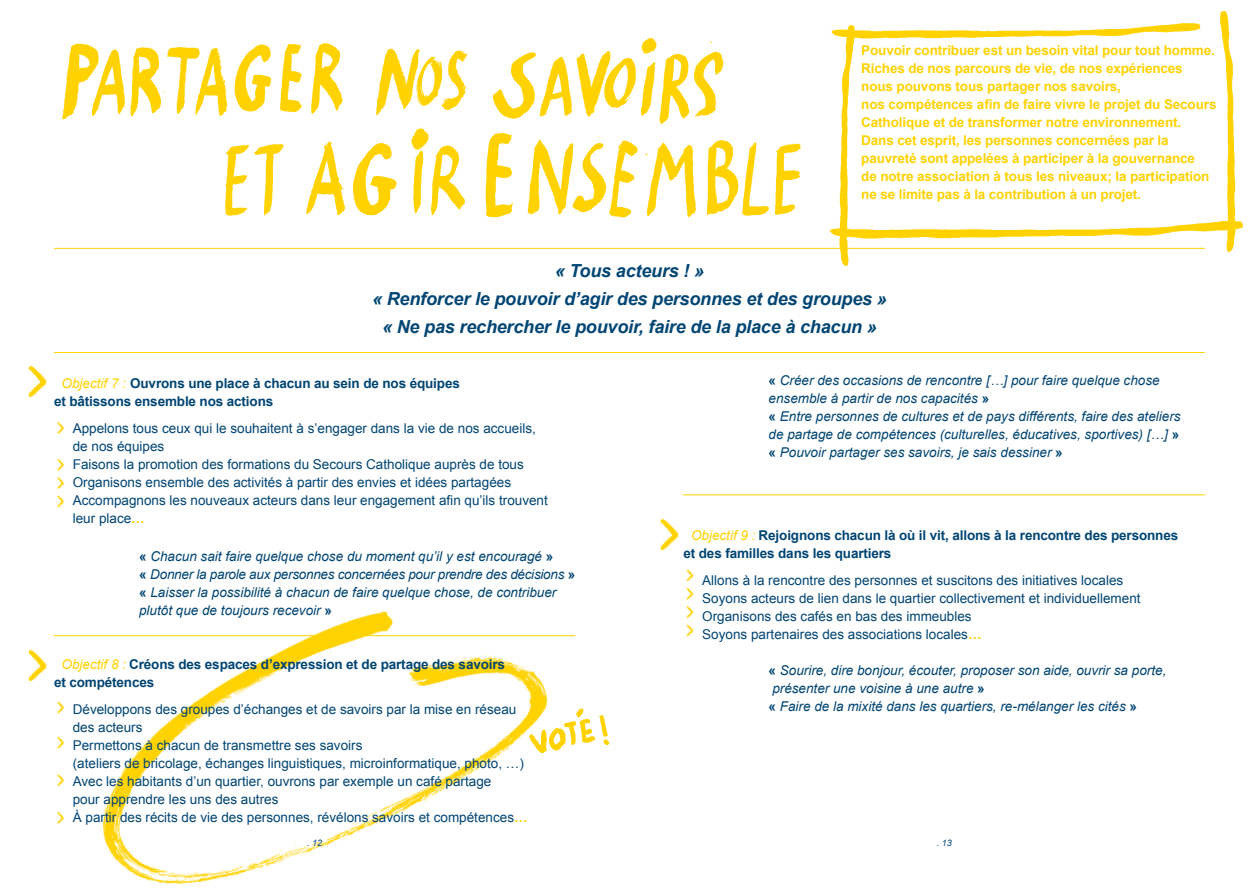
<style>
.page{position:relative;width:1259px;height:893px;background:#fff}
.page>*{position:absolute;margin:0;border:0;box-sizing:border-box;transform-origin:0 0}
.t1{font:italic 700 18px/27.9px "Arial";letter-spacing:-.01em;color:#004574;text-align:center}
.t2{font:13.5px/18px "Arial";color:#004574}
.t3{font:italic 13.5px/18px "Arial";color:#004574}
.t4{font:700 13.5px/18px "Arial";letter-spacing:-.01em;color:#ffd200}
.t5{font:700 13.5px/18px "Arial";letter-spacing:-.01em;color:#004574}
.t6{font:italic 9px "Arial";color:#004574}
.s1{font-weight:700;font-style:normal}
.s2{font-weight:400;font-style:italic;color:#ffd200}
.s3{font-weight:700;color:#ffd200}
</style>
<div class="page">
<img style="left:89px;top:611px;width:487px;height:274px">
<img style="left:526px;top:706px;width:83px;height:54px">
<img style="left:62px;top:38px;width:739px;height:180px">
<hr style="left:54px;top:248px;width:1151px;height:1px;background:#ffd200">
<hr style="left:54px;top:352px;width:1151px;height:1px;background:#ffd200">
<hr style="left:53px;top:635px;width:522px;height:1px;background:#ffd200">
<hr style="left:683px;top:495px;width:522px;height:1px;background:#ffd200">
<img style="left:28px;top:365px;width:19px;height:33px">
<img style="left:660px;top:518px;width:19px;height:33px">
<img style="left:28px;top:649px;width:19px;height:33px">
<img style="left:829px;top:221px;width:414px;height:18px">
<img style="left:831px;top:23px;width:370px;height:16px">
<img style="left:833px;top:24px;width:27px;height:243px">
<img style="left:1214px;top:11px;width:27px;height:242px">
<img style="left:57px;top:421px;width:8px;height:14px">
<img style="left:57px;top:495px;width:8px;height:13px">
<img style="left:57px;top:736px;width:8px;height:13px">
<img style="left:57px;top:773px;width:8px;height:14px">
<img style="left:57px;top:811px;width:8px;height:13px">
<img style="left:57px;top:701px;width:8px;height:13px">
<img style="left:57px;top:458px;width:8px;height:13px">
<img style="left:57px;top:476px;width:8px;height:14px">
<img style="left:686px;top:569px;width:8px;height:13px">
<img style="left:686px;top:587px;width:8px;height:13px">
<img style="left:686px;top:605px;width:8px;height:14px">
<img style="left:686px;top:624px;width:8px;height:13px">
<p class="t4" style="left:861px;top:42px;width:357px">Pouvoir contribuer est un besoin vital pour tout homme.<br>Riches de nos parcours de vie, de nos expériences nous pouvons tous partager nos savoirs,<br>nos compétences afin de faire vivre le projet du Secours Catholique et de transformer notre environnement.<br>Dans cet esprit, les personnes concernées par la pauvreté sont appelées à participer à la gouvernance<br>de notre association à tous les niveaux; la participation ne se limite pas à la contribution à un projet.</p>
<h1 class="t1" style="left:372px;top:258px;width:516px">« Tous acteurs ! »<br>« Renforcer le pouvoir d’agir des personnes et des groupes » « Ne pas rechercher le pouvoir, faire de la place à chacun »</h1>
<p class="t3" style="left:768px;top:372px;width:413px"><span class="s1">«</span> Créer des occasions de rencontre […] pour faire quelque chose ensemble à partir de nos capacités <span class="s1">»<br>«</span> Entre personnes de cultures et de pays différents, faire des ateliers de partage de compétences (culturelles, éducatives, sportives) […] <span class="s1">» «</span> Pouvoir partager ses savoirs, je sais dessiner <span class="s1">»</span></p>
<p class="t5" style="left:54px;top:375px;width:407px;text-indent:8px"><span class="s2">Objectif 7 :</span> Ouvrons une place à chacun au sein de nos équipes et bâtissons ensemble nos actions</p>
<p class="t2" style="left:73px;top:420px;width:476px">Appelons tous ceux qui le souhaitent à s’engager dans la vie de nos accueils, de nos équipes<br>Faisons la promotion des formations du Secours Catholique auprès de tous Organisons ensemble des activités à partir des envies et idées partagées Accompagnons les nouveaux acteurs dans leur engagement afin qu’ils trouvent leur place<span class="s3">…</span></p>
<p class="t3" style="left:139px;top:547px;width:438px"><span class="s1">«</span> Chacun sait faire quelque chose du moment qu’il y est encouragé <span class="s1">»<br>«</span> Donner la parole aux personnes concernées pour prendre des décisions <span class="s1">» «</span> Laisser la possibilité à chacun de faire quelque chose, de contribuer plutôt que de toujours recevoir <span class="s1">»</span></p>
<p class="t5" style="left:683px;top:526px;width:496px;text-indent:8px"><span class="s2">Objectif 9 :</span> Rejoignons chacun là où il vit, allons à la rencontre des personnes et des familles dans les quartiers</p>
<p class="t2" style="left:702px;top:571px;width:440px">Allons à la rencontre des personnes et suscitons des initiatives locales Soyons acteurs de lien dans le quartier collectivement et individuellement Organisons des cafés en bas des immeubles<br>Soyons partenaires des associations locales<span class="s3">…</span></p>
<p class="t3" style="left:768px;top:661px;width:399px"><span class="s1">«</span> Sourire, dire bonjour, écouter, proposer son aide, ouvrir sa porte, présenter une voisine à une autre <span class="s1">»<br>«</span> Faire de la mixité dans les quartiers, re-mélanger les cités <span class="s1">»</span></p>
<p class="t5" style="left:54px;top:656px;width:452px;text-indent:8px"><span class="s2">Objectif 8 :</span> Créons des espaces d’expression et de partage des savoirs et compétences</p>
<p class="t2" style="left:73px;top:700px;width:456px">Développons des groupes d’échanges et de savoirs par la mise en réseau des acteurs<br>Permettons à chacun de transmettre ses savoirs<br>(ateliers de bricolage, échanges linguistiques, microinformatique, photo, …)<br>Avec les habitants d’un quartier, ouvrons par exemple un café partage<br>pour apprendre les uns des autres<br>À partir des récits de vie des personnes, révélons savoirs et compétences<span class="s3">…</span></p>
<p class="t6" style="left:307px;top:836px;width:17px">. 12</p>
<p class="t6" style="left:936px;top:836px;width:17px">. 13</p>
</div>
